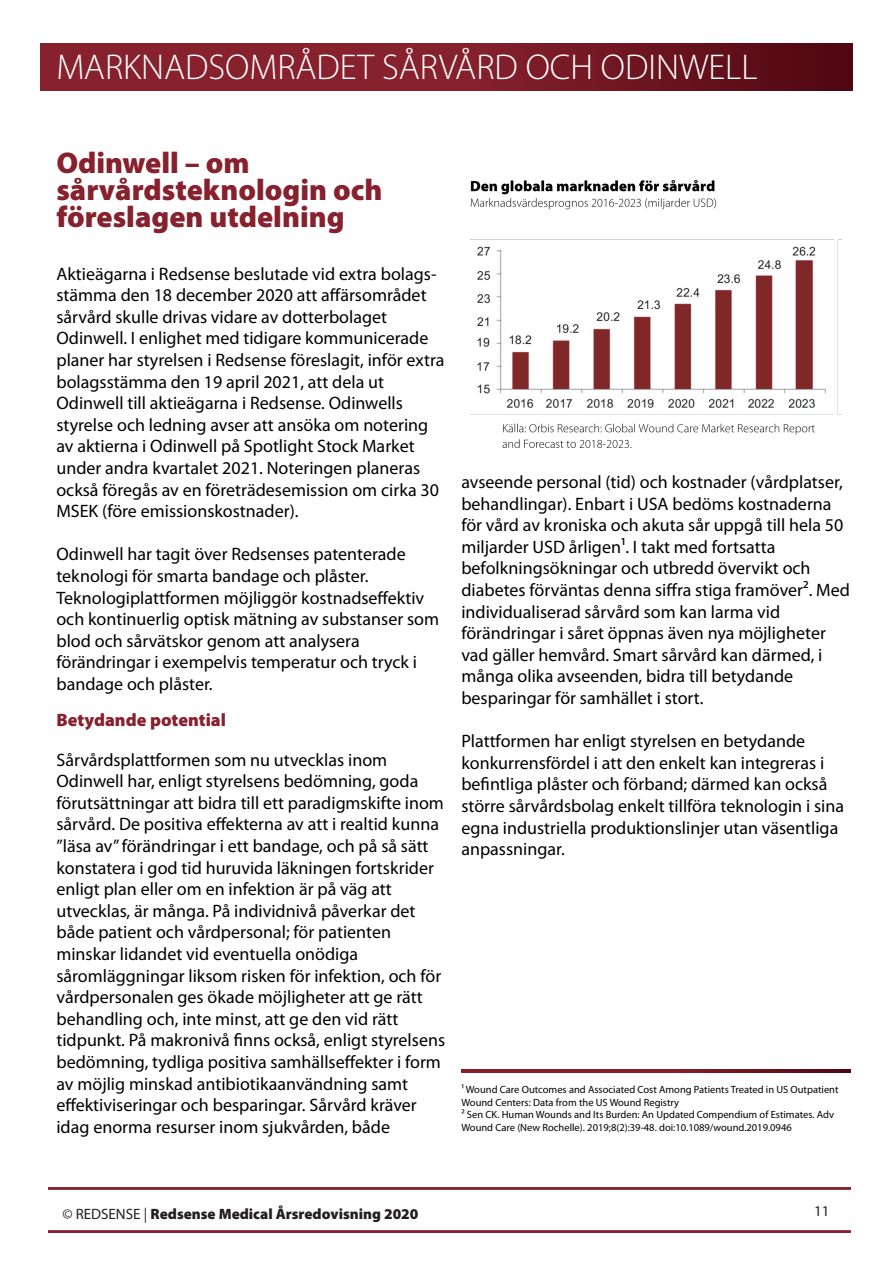
<style>
.page{position:relative;width:893px;height:1263px;background:#fff}
.page>*{position:absolute;margin:0;border:0;box-sizing:border-box;transform-origin:0 0}
.t1{font:300 36px "Myriad Pro";color:#fff}
.t2{font:900 30px/27px "Myriad Pro";color:#87212e}
.t3{font:18px/21.6px "Myriad Pro";color:#000}
.t4{font:900 18px "Myriad Pro";color:#87212e}
.t5{font:900 15px "Myriad Pro";color:#231f20}
.t6{font:15px "Myriad Pro";color:#231f20}
.t7{font:10.5px/12.6px "Myriad Pro";color:#000}
.s1{font-weight:400}
</style>
<div class="page">
<div style="left:40px;top:43px;width:813px;height:47px;background:linear-gradient(to right,#952836,#5e0e18)"></div>
<svg style="left:49px;top:1187px;width:802px;height:46px"></svg>
<svg style="left:461px;top:1070px;width:390px;height:3px"></svg>
<img style="left:471px;top:181px;width:370px;height:267px">
<h1 class="t1" style="left:56px;top:52px;width:703px">MARKNADSOMRÅDET SÅRVÅRD OCH ODINWELL</h1>
<h2 class="t2" style="left:56px;top:152px;width:328px">Odinwell – om sårvårdsteknologin och föreslagen utdelning</h2>
<p class="t3" style="left:56px;top:264px;width:390px">Aktieägarna i Redsense beslutade vid extra bolags&shy;stämma den 18 december 2020 att affärsområdet sårvård skulle drivas vidare av dotterbolaget Odinwell. I enlighet med tidigare kommunicerade planer har styrelsen i Redsense föreslagit, inför extra bolagsstämma den 19 april 2021, att dela ut Odinwell till aktieägarna i Redsense. Odinwells styrelse och ledning avser att ansöka om notering av aktierna i Odinwell på Spotlight Stock Market under andra kvartalet 2021. Noteringen planeras också föregås av en företrädesemission om cirka 30<br>MSEK (före emissionskostnader).</p>
<p class="t3" style="left:56px;top:545px;width:384px">Odinwell har tagit över Redsenses patenterade teknologi för smarta bandage och plåster.<br>Teknologiplattformen möjliggör kostnadseffektiv och kontinuerlig optisk mätning av substanser som blod och sårvätskor genom att analysera förändringar i exempelvis temperatur och tryck i bandage och plåster.</p>
<p class="t4" style="left:56px;top:712px;width:171px">Betydande potential</p>
<p class="t3" style="left:56px;top:750px;width:390px">Sårvårdsplattformen som nu utvecklas inom Odinwell har, enligt styrelsens bedömning, goda förutsättningar att bidra till ett paradigmskifte inom sårvård. De positiva effekterna av att i realtid kunna ”läsa av”förändringar i ett bandage, och på så sätt konstatera i god tid huruvida läkningen fortskrider enligt plan eller om en infektion är på väg att utvecklas, är många. På individnivå påverkar det både patient och vårdpersonal; för patienten minskar lidandet vid eventuella onödiga såromläggningar liksom risken för infektion, och för vårdpersonalen ges ökade möjligheter att ge rätt behandling och, inte minst, att ge den vid rätt tidpunkt. På makronivå finns också, enligt styrelsens bedömning, tydliga positiva samhällseffekter i form av möjlig minskad antibiotikaanvändning samt effektiviseringar och besparingar. Sårvård kräver idag enorma resurser inom sjukvården, både</p>
<p class="t3" style="left:461px;top:473px;width:390px">avseende personal (tid) och kostnader (vårdplatser, behandlingar). Enbart i USA bedöms kostnaderna för vård av kroniska och akuta sår uppgå till hela 50 miljarder USD årligen¹. I takt med fortsatta befolkningsökningar och utbredd övervikt och diabetes förväntas denna siffra stiga framöver². Med individualiserad sårvård som kan larma vid förändringar i såret öppnas även nya möjligheter vad gäller hemvård. Smart sårvård kan därmed, i många olika avseenden, bidra till betydande besparingar för samhället i stort.</p>
<p class="t3" style="left:461px;top:732px;width:384px">Plattformen har enligt styrelsen en betydande konkurrensfördel i att den enkelt kan integreras i befintliga plåster och förband; därmed kan också större sårvårdsbolag enkelt tillföra teknologin i sina egna industriella produktionslinjer utan väsentliga anpassningar.</p>
<p class="t7" style="left:461px;top:1084px;width:379px">¹ Wound Care Outcomes and Associated Cost Among Patients Treated in US Outpatient Wound Centers: Data from the US Wound Registry<br>² Sen CK. Human Wounds and Its Burden: An Updated Compendium of Estimates. Adv Wound Care (New Rochelle). 2019;8(2):39-48. doi:10.1089/wound.2019.0946</p>
<p class="t5" style="left:62px;top:1207px;width:358px"><span class="s1">© REDSENSE |</span> Redsense Medical Årsredovisning 2020</p>
<p class="t6" style="left:814px;top:1205px;width:17px">11</p>
</div>
